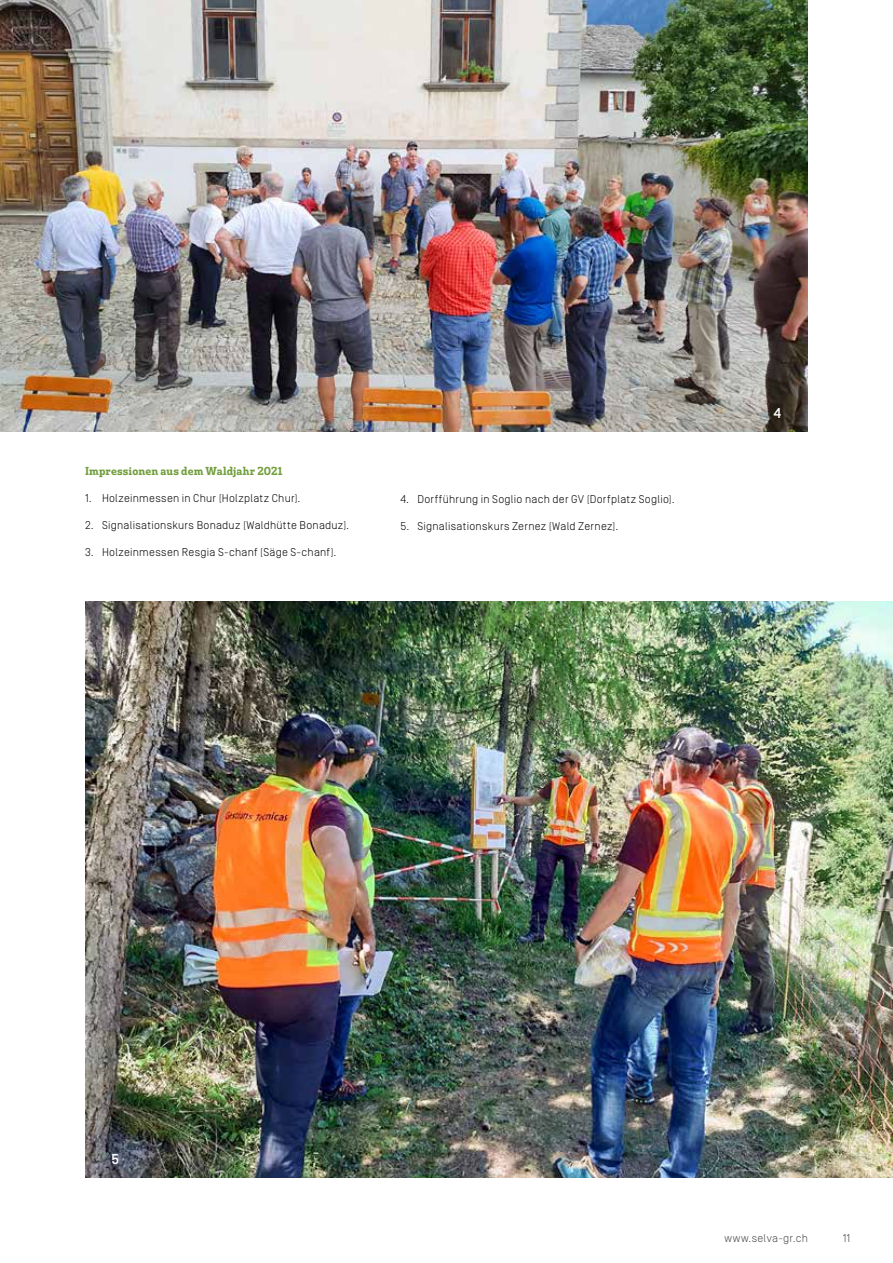
<style>
.page{position:relative;width:893px;height:1263px;background:#fff}
.page>*{position:absolute;margin:0;border:0;box-sizing:border-box;transform-origin:0 0}
.t1{font:500 14.25px "Simplon Norm";color:#fff}
.t2{font:300 11.25px "Simplon Norm";letter-spacing:.02em;color:#000}
.t3{font:11.25px "Solitas Slab Nor Dem";letter-spacing:.015em;color:#729e3d}
.t4{font:300 11.25px "Simplon Norm";letter-spacing:.025em;color:#484848}
</style>
<div class="page">
<img style="left:85px;top:601px;width:808px;height:577px">
<img style="left:0;top:0;width:807px;height:432px">
<p class="t3" style="left:85px;top:464px;width:199px">Impressionen aus dem Waldjahr 2021</p>
<p class="t2" style="left:85px;top:492px;width:217px">1. Holzeinmessen in Chur (Holzplatz Chur).</p>
<p class="t2" style="left:85px;top:519px;width:266px">2. Signalisationskurs Bonaduz (Waldhütte Bonaduz).</p>
<p class="t2" style="left:85px;top:546px;width:253px">3. Holzeinmessen Resgia S-chanf (Säge S-chanf).</p>
<p class="t2" style="left:400px;top:493px;width:276px">4. Dorfführung in Soglio nach der GV (Dorfplatz Soglio).</p>
<p class="t2" style="left:400px;top:520px;width:219px">5. Signalisationskurs Zernez (Wald Zernez).</p>
<p class="t1" style="left:774px;top:405px;width:9px">4</p>
<p class="t1" style="left:112px;top:1151px;width:9px">5</p>
<p class="t4" style="left:724px;top:1232px;width:85px">www.selva-gr.ch</p>
<p class="t4" style="left:843px;top:1232px;width:9px">11</p>
</div>
